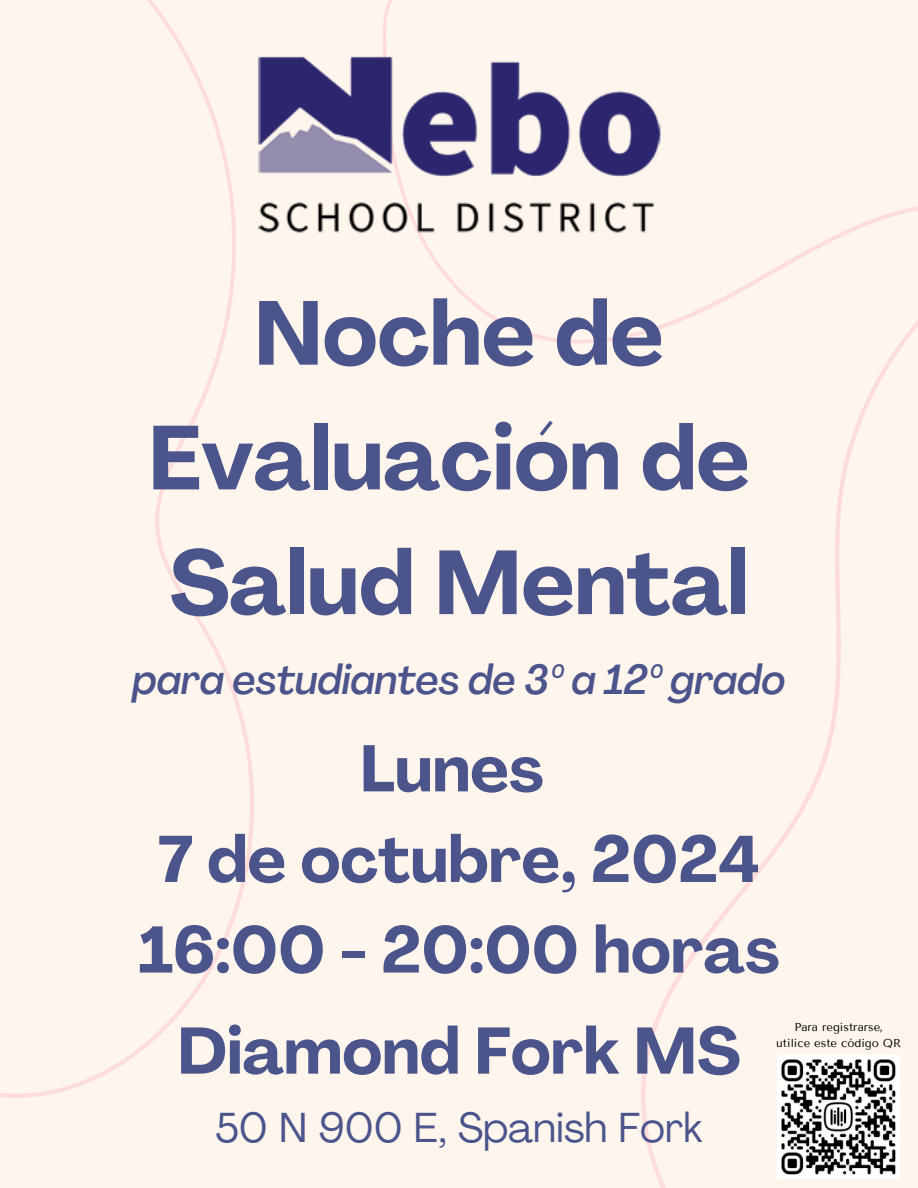
<style>
.page{position:relative;width:918px;height:1188px;background:#fff}
.page>*{position:absolute;margin:0;border:0;box-sizing:border-box;transform-origin:0 0}
.t1{font:700 89.4px/124.8px "Agrandir";color:#4b548b;text-align:center}
.t2{font:700 64.8px/90.6px "Agrandir";color:#4b548b;text-align:center}
.t3{font:italic 500 41.4px "Agrandir";color:#4b548b}
.t4{font:41.4px "Agrandir";color:#4b548b}
.t5{font:11.4px "Tenor Sans";color:#000}
.s1{font-family:"Noto Sans";font-weight:400}
</style>
<div class="page">
<div style="left:0;top:0;width:615px;height:1188px;background:#fef5ed"></div>
<div style="left:615px;top:711px;width:303px;height:477px;background:#fef5ed"></div>
<div style="left:279px;top:0;width:639px;height:711px;background:#fef5ed"></div>
<img style="left:252px;top:51px;width:414px;height:187px">
<img style="left:777px;top:1056px;width:123px;height:123px">
<p class="t1" style="left:148px;top:280px;width:603px">Noche de<br>Evaluación de<br>Salud Mental</p>
<p class="t3" style="left:133px;top:663px;width:654px">para estudiantes de 3<span class="s1">º</span> a 12<span class="s1">º</span> grado</p>
<p class="t2" style="left:138px;top:730px;width:643px">Lunes<br>7 de octubre, 2024<br>16:00 - 20:00 horas</p>
<p class="t2" style="left:178px;top:1012px;width:564px">Diamond Fork MS</p>
<p class="t4" style="left:216px;top:1111px;width:488px">50 N 900 E, Spanish Fork</p>
<h3 class="t5" style="left:794px;top:1021px;width:90px">Para registrarse,</h3>
<p class="t5" style="left:776px;top:1036px;width:127px">utilice este código QR</p>
</div>
